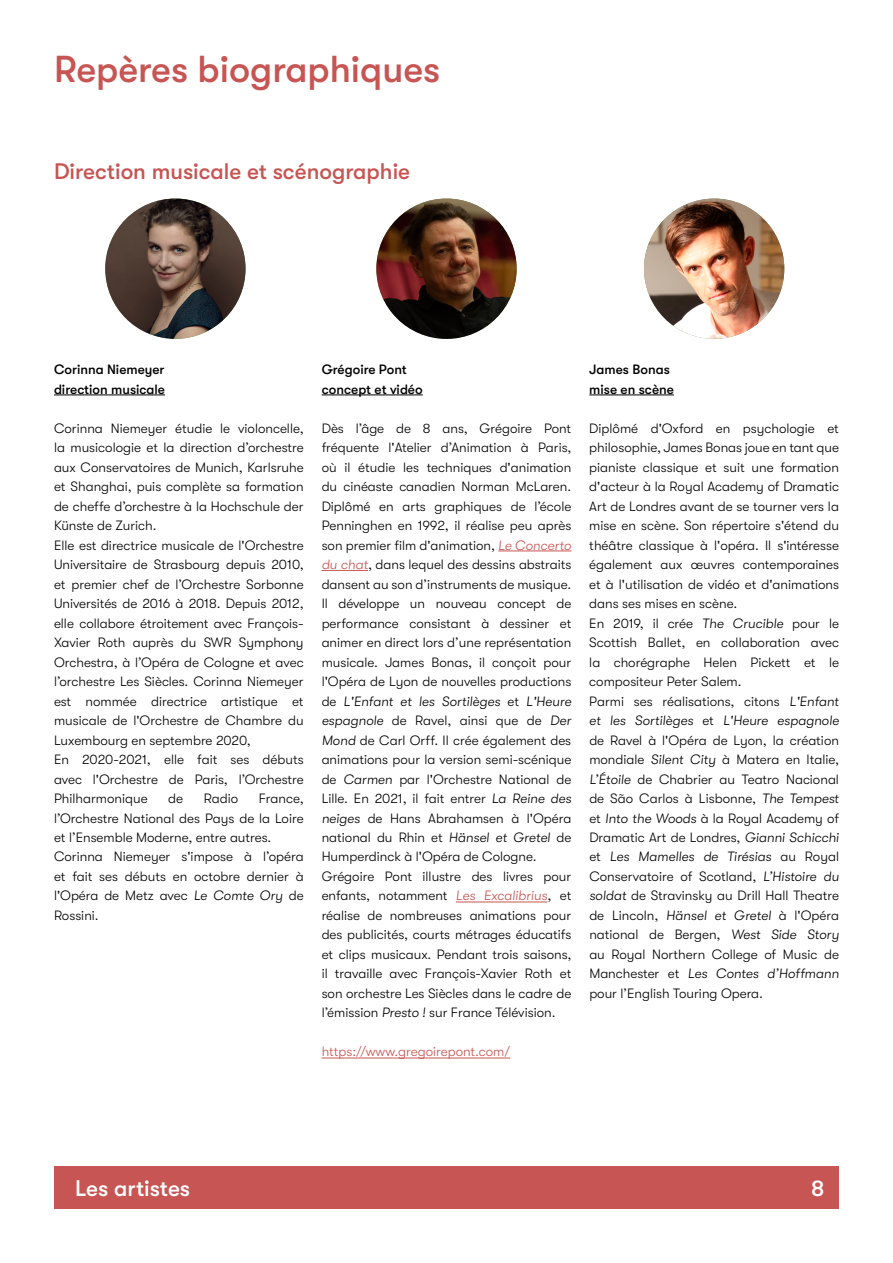
<style>
.page{position:relative;width:893px;height:1263px;background:#fff}
.page>*{position:absolute;margin:0;border:0;box-sizing:border-box;transform-origin:0 0}
.t1{font:500 37.5px "GT Walsheim";color:#c65553}
.t2{font:500 22.5px "GT Walsheim";color:#c65553}
.t3{font:500 22.5px "GT Walsheim";color:#fff}
.t4{font:300 13.5px/19.5px "GT Walsheim";color:#000}
.t5{font:500 13.5px/19.5px "GT Walsheim";color:#000}
.t6{font:300 13.5px "GT Walsheim";color:#c65553}
.s1{font-style:italic}
.s2{font-style:italic;color:#c65553}
</style>
<div class="page">
<div style="left:54px;top:1166px;width:785px;height:43px;background:#c65553"></div>
<hr style="left:54px;top:395px;width:111px;height:1px;background:#000">
<hr style="left:322px;top:395px;width:101px;height:1px;background:#000">
<hr style="left:498px;top:551px;width:73px;height:1px;background:#c65553">
<hr style="left:322px;top:570px;width:46px;height:1px;background:#c65553">
<hr style="left:456px;top:902px;width:91px;height:1px;background:#c65553">
<hr style="left:322px;top:1058px;width:188px;height:1px;background:#c65553">
<hr style="left:589px;top:395px;width:85px;height:1px;background:#000">
<img style="left:105px;top:199px;width:141px;height:140px;border-radius:70px">
<img style="left:376px;top:199px;width:141px;height:140px;border-radius:70px">
<img style="left:644px;top:199px;width:140px;height:140px;border-radius:70px">
<h1 class="t1" style="left:54px;top:48px;width:388px">Repères biographiques</h1>
<h2 class="t2" style="left:54px;top:159px;width:358px">Direction musicale et scénographie</h2>
<p class="t5" style="left:54px;top:360px;width:113px">Corinna Niemeyer direction musicale</p>
<p class="t4" style="left:54px;top:418px;width:251px">Corinna Niemeyer étudie le violoncelle, la musicologie et la direction d’orchestre aux Conservatoires de Munich, Karlsruhe et Shanghai, puis complète sa formation de cheffe d’orchestre à la Hochschule der Künste de Zurich.<br>Elle est directrice musicale de l'Orchestre Universitaire de Strasbourg depuis 2010, et premier chef de l’Orchestre Sorbonne Universités de 2016 à 2018. Depuis 2012, elle collabore étroitement avec François-Xavier Roth auprès du SWR Symphony Orchestra, à l’Opéra de Cologne et avec l’orchestre Les Siècles. Corinna Niemeyer est nommée directrice artistique et musicale de l'Orchestre de Chambre du Luxembourg en septembre 2020,<br>En 2020-2021, elle fait ses débuts avec l'Orchestre de Paris, l’Orchestre Philharmonique</p>
<p class="t4" style="left:54px;top:789px;width:251px;text-indent:205px">France, l’Orchestre National des Pays de la Loire et l’Ensemble Moderne, entre autres.<br>Corinna Niemeyer s'impose à l’opéra et fait ses débuts en octobre dernier à l'Opéra de Metz avec <span class="s1">Le Comte Ory</span> de<br>Rossini.</p>
<p class="t4" style="left:168px;top:789px;width:16px">de</p>
<p class="t4" style="left:204px;top:789px;width:36px">Radio</p>
<p class="t5" style="left:322px;top:360px;width:103px">Grégoire Pont concept et vidéo</p>
<p class="t4" style="left:322px;top:418px;width:251px">Dès l’âge de 8 ans, Grégoire Pont fréquente l'Atelier d’Animation à Paris, où il étudie les techniques d'animation du cinéaste canadien Norman McLaren.<br>Diplômé en arts graphiques de l’école Penninghen en 1992, il réalise peu après son premier film d'animation, <span class="s2">Le Concerto du chat</span>, dans lequel des dessins abstraits dansent au son d’instruments de musique.<br>Il développe un nouveau concept de performance consistant à dessiner et animer en direct lors d’une représentation musicale. James Bonas, il conçoit pour l'Opéra de Lyon de nouvelles productions de <span class="s1">L'Enfant et les Sortilèges</span> et <span class="s1">L'Heure espagnole</span> de Ravel, ainsi que de <span class="s1">Der Mond</span> de Carl Orff. Il crée également des animations pour la version semi-scénique de <span class="s1">Carmen</span> par l'Orchestre National de Lille. En 2021, il fait entrer <span class="s1">La Reine des neiges</span> de Hans Abrahamsen à l'Opéra national du Rhin et <span class="s1">Hänsel et Gretel</span> de Humperdinck à l'Opéra de Cologne.<br>Grégoire Pont illustre des livres pour enfants, notamment <span class="s2">Les Excalibrius</span>, et réalise de nombreuses animations pour des publicités, courts métrages éducatifs et clips musicaux. Pendant trois saisons, il travaille avec François-Xavier Roth et son orchestre Les Siècles dans le cadre de l’émission <span class="s1">Presto !</span> sur France Télévision.</p>
<p class="t6" style="left:322px;top:1044px;width:190px">https://www.gregoirepont.com/</p>
<p class="t5" style="left:589px;top:360px;width:86px">James Bonas mise en scène</p>
<p class="t4" style="left:589px;top:418px;width:251px">Diplômé d'Oxford en psychologie et philosophie, James Bonas joue en tant que pianiste classique et suit une formation d'acteur à la Royal Academy of Dramatic Art de Londres avant de se tourner vers la mise en scène. Son répertoire s'étend du théâtre classique à l'opéra. Il s'intéresse également aux œuvres contemporaines et à l'utilisation de vidéo et d'animations dans ses mises en scène.<br>En 2019, il crée <span class="s1">The Crucible</span> pour le Scottish Ballet, en collaboration avec la chorégraphe Helen Pickett et le compositeur Peter Salem.<br>Parmi ses réalisations, citons <span class="s1">L'Enfant et les Sortilèges</span> et <span class="s1">L'Heure espagnole </span>de Ravel à l'Opéra de Lyon, la création mondiale <span class="s1">Silent City</span> à Matera en Italie, <span class="s1">L’Étoile</span> de Chabrier au Teatro Nacional de São Carlos à Lisbonne, <span class="s1">The Tempest </span>et <span class="s1">Into the Woods</span> à la Royal Academy of Dramatic Art de Londres, <span class="s1">Gianni Schicchi </span>et <span class="s1">Les Mamelles de Tirésias</span> au Royal Conservatoire of Scotland, <span class="s1">L’Histoire du soldat</span> de Stravinsky au Drill Hall Theatre de Lincoln, <span class="s1">Hänsel et Gretel</span> à l'Opéra national de Bergen, <span class="s1">West Side Story </span>au Royal Northern College of Music de Manchester et <span class="s1">Les Contes d’Hoffmann </span>pour l’English Touring Opera.</p>
<h2 class="t3" style="left:75px;top:1176px;width:116px">Les artistes</h2>
<h2 class="t3" style="left:811px;top:1176px;width:15px">8</h2>
</div>
